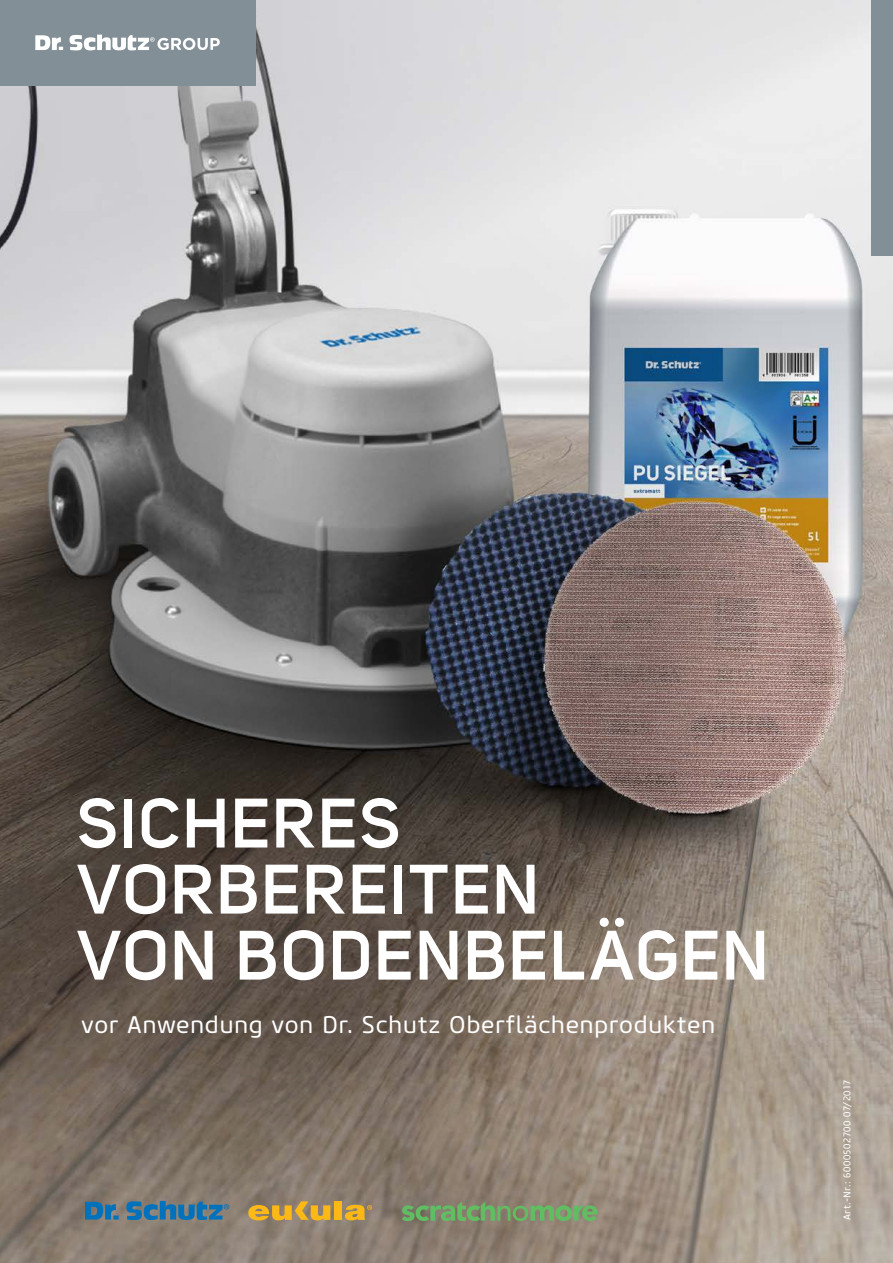
<style>
.page{position:relative;width:893px;height:1263px;background:#fff}
.page>*{position:absolute;margin:0;border:0;box-sizing:border-box;transform-origin:0 0}
.t1{font:600 69px/66px "Uni Sans";letter-spacing:.025em;color:#fff}
.t2{font:24px "Core Sans M45";letter-spacing:.02em;color:#fff}
.t3{font:9.75px "Core Sans M45";letter-spacing:.05em;color:#fff}
</style>
<div class="page">
<img style="left:0;top:0;width:893px;height:1263px">
<div style="left:872px;top:0;width:21px;height:255px;background:#828f96"></div>
<div style="left:333px;top:1127px;width:334px;height:136px;background:#231f20;opacity:.75"></div>
<svg style="left:437px;top:1201px;width:160px;height:19px;background:#799a6a"></svg>
<div style="left:179px;top:1126px;width:258px;height:137px;background:#fff;opacity:.75"></div>
<svg style="left:294px;top:1201px;width:36px;height:19px"></svg>
<div style="left:334px;top:1201px;width:8px;height:19px;background:#fcb814"></div>
<svg style="left:345px;top:1205px;width:27px;height:15px"></svg>
<div style="left:13px;top:1125px;width:281px;height:138px;background:#fff;opacity:.75"></div>
<svg style="left:85px;top:1201px;width:144px;height:19px;background:#41789a"></svg>
<div style="left:0;top:0;width:255px;height:85px;background:#828f96"></div>
<svg style="left:35px;top:35px;width:185px;height:15px"></svg>
<div style="left:0;top:0;width:12px;height:936px;background:#fff;opacity:.3"></div>
<h1 class="t1" style="left:77px;top:791px;width:693px">SICHERES<br>VORBEREITEN<br>VON BODENBELÄGEN</h1>
<p class="t2" style="left:81px;top:1010px;width:636px">vor Anwendung von Dr. Schutz Oberflächenprodukten</p>
<p class="t3" style="left:841px;top:1220px;width:142px;rotate:-90deg">Art.-Nr.: 6000502700 07/2017</p>
</div>
